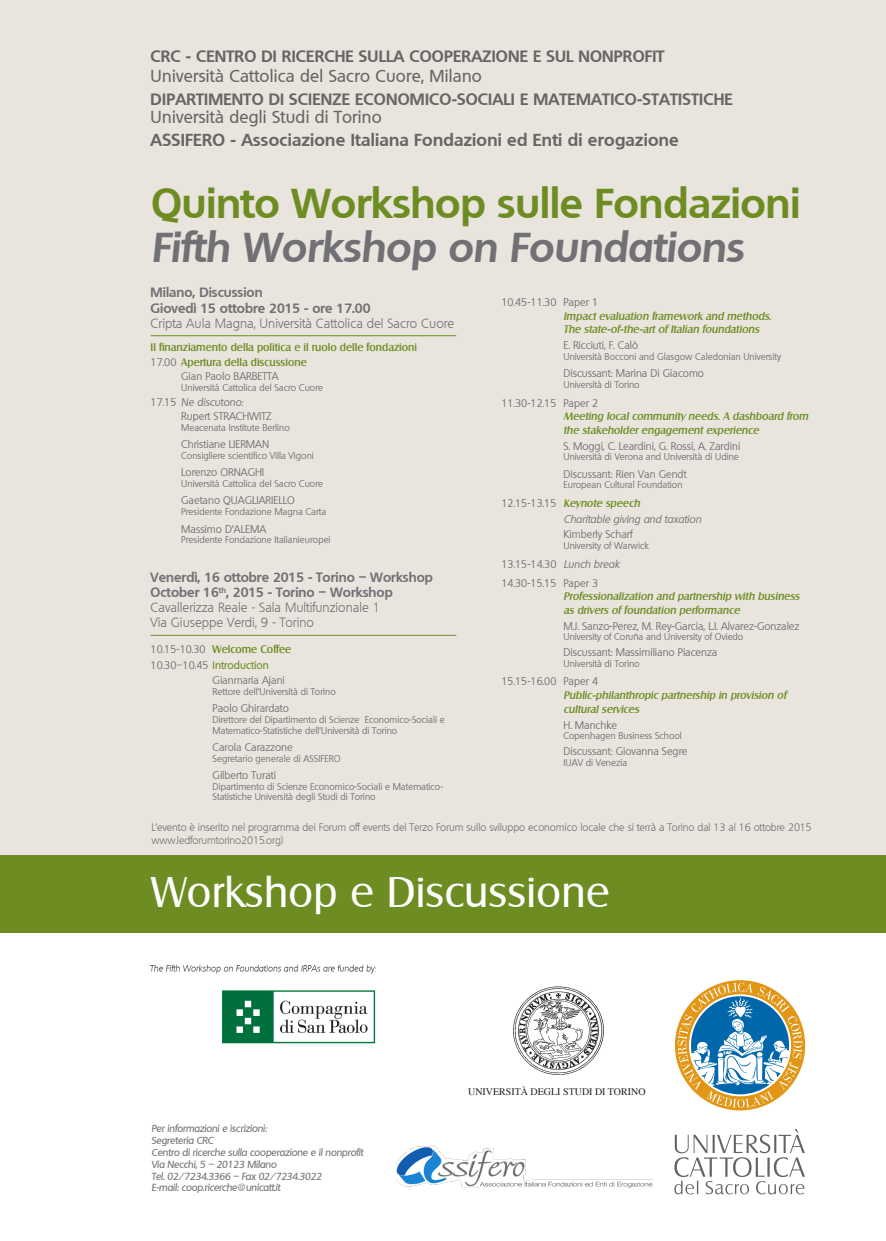
<style>
.page{position:relative;width:886px;height:1241px;background:#fff}
.page>*{position:absolute;margin:0;border:0;box-sizing:border-box;transform-origin:0 0}
.t1{font:41.69px "Salzburg";letter-spacing:.01em;color:#fff}
.t2{font:700 40.62px "Quebec";color:#6d8d23}
.t3{font:italic 700 40.62px "Quebec";color:#717074}
.t4{font:500 16.88px "Quebec";letter-spacing:.015em;color:#717074}
.t5{font:700 16.88px "Quebec";letter-spacing:.015em;color:#717074}
.t6{font:700 15.94px "Quebec";letter-spacing:.015em;color:#717074}
.t7{font:700 13.12px "Quebec";color:#717074}
.t8{font:300 13.12px "Quebec";color:#717074}
.t9{font:10.62px "Quebec";color:#717074}
.t10{font:italic 500 10.62px/13.8px "Salzburg";color:#6d8d23}
.t11{font:300 10.62px "Quebec";letter-spacing:-.01em;color:#717074}
.t12{font:500 10.62px "Salzburg";color:#6d8d23}
.t13{font:italic 10.62px "Quebec";color:#717074}
.t14{font:500 10.62px "Quebec";color:#6d8d23}
.t15{font:italic 500 10px "Quebec";letter-spacing:-.02em;color:#717074}
.t16{font:10px "Times";color:#231f20}
.t17{font:9.38px/10.6px "Quebec";color:#717074}
.s1{font-family:"Quebec";font-weight:400;color:#717074}
.s2{font-style:normal}
.s3{font-weight:400;color:#717074}
.s4{font-family:"Quebec";font-weight:400;font-style:normal;color:#717074}
.s5{font-style:italic}
</style>
<div class="page">
<div style="left:0;top:0;width:886px;height:863px;background:#e9e5de"></div>
<div style="left:0;top:855px;width:886px;height:77px;background:#6d8d23"></div>
<svg style="left:675px;top:980px;width:130px;height:130px"></svg>
<svg style="left:674px;top:1129px;width:131px;height:65px"></svg>
<hr style="left:151px;top:335px;width:305px;height:1px;background:#6d8d23">
<hr style="left:151px;top:635px;width:305px;height:1px;background:#6d8d23">
<img style="left:397px;top:1146px;width:255px;height:43px">
<img style="left:513px;top:985px;width:90px;height:88px">
<img style="left:150px;top:964px;width:226px;height:80px">
<h3 class="t6" style="left:151px;top:45px;width:515px">CRC - CENTRO DI RICERCHE SULLA COOPERAZIONE E SUL NONPROFIT</h3>
<h3 class="t4" style="left:151px;top:65px;width:333px">Università Cattolica del Sacro Cuore, Milano</h3>
<h3 class="t6" style="left:151px;top:88px;width:584px">DIPARTIMENTO DI SCIENZE ECONOMICO-SOCIALI E MATEMATICO-STATISTICHE</h3>
<h3 class="t4" style="left:151px;top:106px;width:233px">Università degli Studi di Torino</h3>
<h3 class="t5" style="left:151px;top:129px;width:530px">ASSIFERO - Associazione Italiana Fondazioni ed Enti di erogazione</h3>
<p class="t2" style="left:151px;top:177px;width:650px">Quinto Workshop sulle Fondazioni</p>
<p class="t3" style="left:151px;top:220px;width:594px">Fifth Workshop on Foundations</p>
<p class="t7" style="left:151px;top:283px;width:114px">Milano, Discussion</p>
<p class="t7" style="left:151px;top:300px;width:221px">Giovedì 15 ottobre 2015 - ore 17.00</p>
<p class="t8" style="left:151px;top:315px;width:305px">Cripta Aula Magna, Università Cattolica del Sacro Cuore</p>
<p class="t12" style="left:151px;top:340px;width:268px">Il finanziamento della politica e il ruolo delle fondazioni</p>
<p class="t12" style="left:151px;top:356px;width:158px"><span class="s1">17.00</span> Apertura della discussione</p>
<p class="t9" style="left:181px;top:369px;width:99px">Gian Paolo BARBETTA</p>
<p class="t17" style="left:181px;top:382px;width:143px">Università Cattolica del Sacro Cuore</p>
<p class="t13" style="left:151px;top:395px;width:94px"><span class="s2">17.15</span> Ne discutono:</p>
<p class="t9" style="left:181px;top:409px;width:92px">Rupert STRACHWITZ</p>
<p class="t17" style="left:181px;top:422px;width:110px">Meacenata Institute Berlino</p>
<p class="t9" style="left:181px;top:437px;width:89px">Christiane LIERMAN</p>
<p class="t17" style="left:181px;top:450px;width:134px">Consigliere scientifico Villa Vigoni</p>
<p class="t9" style="left:181px;top:465px;width:85px">Lorenzo ORNAGHI</p>
<p class="t17" style="left:181px;top:478px;width:143px">Università Cattolica del Sacro Cuore</p>
<p class="t9" style="left:181px;top:493px;width:115px">Gaetano QUAGLIARIELLO</p>
<p class="t17" style="left:181px;top:506px;width:147px">Presidente Fondazione Magna Carta</p>
<p class="t9" style="left:181px;top:522px;width:86px">Massimo D’ALEMA</p>
<p class="t17" style="left:181px;top:534px;width:151px">Presidente Fondazione Italianieuropei</p>
<p class="t7" style="left:151px;top:568px;width:284px">Venerdì, 16 ottobre 2015 - Torino – Workshop</p>
<p class="t7" style="left:151px;top:583px;width:244px">October 16<sup>th</sup>, 2015 - Torino – Workshop</p>
<p class="t8" style="left:151px;top:599px;width:231px">Cavallerizza Reale - Sala Multifunzionale 1</p>
<p class="t8" style="left:151px;top:614px;width:165px">Via Giuseppe Verdi, 9 - Torino</p>
<p class="t12" style="left:151px;top:642px;width:142px"><span class="s1">10.15-10.30</span> Welcome Coffee</p>
<p class="t14" style="left:151px;top:657px;width:120px"><span class="s3">10.30–10.45</span> Introduction</p>
<p class="t9" style="left:213px;top:673px;width:74px">Gianmaria Ajani</p>
<p class="t17" style="left:213px;top:686px;width:125px">Rettore dell’Università di Torino</p>
<p class="t9" style="left:213px;top:701px;width:78px">Paolo Ghirardato</p>
<p class="t17" style="left:213px;top:714px;width:234px">Direttore del Dipartimento di Scienze Economico-Sociali e<br>Matematico-Statistiche dell’Università di Torino</p>
<p class="t9" style="left:213px;top:740px;width:82px">Carola Carazzone</p>
<p class="t17" style="left:213px;top:752px;width:129px">Segretario generale di ASSIFERO</p>
<p class="t9" style="left:213px;top:768px;width:65px">Gilberto Turati</p>
<p class="t17" style="left:213px;top:781px;width:232px">Dipartimento di Scienze Economico-Sociali e Matematico-<br>Statistiche Università degli Studi di Torino</p>
<p class="t9" style="left:501px;top:295px;width:98px">10.45-11.30 Paper 1</p>
<p class="t10" style="left:563px;top:309px;width:209px">Impact evaluation framework and methods.</p>
<p class="t10" style="left:563px;top:322px;width:197px">The state-of-the-art of Italian foundations</p>
<p class="t9" style="left:563px;top:338px;width:76px">E. Ricciuti, F. Calò</p>
<p class="t17" style="left:563px;top:351px;width:219px">Università Bocconi and Glasgow Caledonian University</p>
<p class="t9" style="left:563px;top:366px;width:142px">Discussant: Marina Di Giacomo</p>
<p class="t17" style="left:563px;top:379px;width:78px">Università di Torino</p>
<p class="t9" style="left:501px;top:396px;width:98px">11.30-12.15 Paper 2</p>
<p class="t10" style="left:563px;top:409px;width:246px">Meeting local community needs. A dashboard from the stakeholder engagement experience</p>
<p class="t9" style="left:563px;top:439px;width:178px">S. Moggi, C. Leardini, G. Rossi, A. Zardini</p>
<p class="t17" style="left:563px;top:451px;width:177px">Università di Verona and Università di Udine</p>
<p class="t9" style="left:563px;top:467px;width:125px">Discussant: Rien Van Gendt</p>
<p class="t17" style="left:563px;top:479px;width:121px">European Cultural Foundation</p>
<p class="t10" style="left:501px;top:496px;width:140px"><span class="s4">12.15-13.15</span> Keynote speech</p>
<p class="t13" style="left:563px;top:512px;width:140px">Charitable giving and taxation</p>
<p class="t9" style="left:563px;top:527px;width:71px">Kimberly Scharf</p>
<p class="t17" style="left:563px;top:540px;width:87px">University of Warwick</p>
<p class="t9" style="left:501px;top:557px;width:119px">13.15-14.30 <span class="s5">Lunch break</span></p>
<p class="t9" style="left:501px;top:576px;width:98px">14.30-15.15 Paper 3</p>
<p class="t10" style="left:563px;top:589px;width:238px">Professionalization and partnership with business as drivers of foundation performance</p>
<p class="t9" style="left:563px;top:619px;width:237px">M.J. Sanzo-Perez, M. Rey-Garcia, L.I. Alvarez-Gonzalez</p>
<p class="t17" style="left:563px;top:631px;width:181px">University of Coruña and University of Oviedo</p>
<p class="t9" style="left:563px;top:645px;width:155px">Discussant: Massimiliano Piacenza</p>
<p class="t17" style="left:563px;top:658px;width:78px">Università di Torino</p>
<p class="t9" style="left:501px;top:674px;width:98px">15.15-16.00 Paper 4</p>
<p class="t10" style="left:563px;top:688px;width:224px">Public-philanthropic partnership in provision of cultural services</p>
<p class="t9" style="left:563px;top:717px;width:55px">H. Manchke</p>
<p class="t17" style="left:563px;top:730px;width:120px">Copenhagen Business School</p>
<p class="t9" style="left:563px;top:744px;width:126px">Discussant: Giovanna Segre</p>
<p class="t17" style="left:563px;top:756px;width:65px">IUAV di Venezia</p>
<p class="t11" style="left:151px;top:820px;width:662px">L’evento è inserito nel programma dei Forum off events del Terzo Forum sullo sviluppo economico locale che si terrà a Torino dal 13 al 16 ottobre 2015</p>
<p class="t11" style="left:151px;top:833px;width:134px">www.ledforumtorino2015.org)</p>
<p class="t1" style="left:151px;top:867px;width:460px">Workshop e Discussione</p>
<p class="t15" style="left:151px;top:1121px;width:117px">Per informazioni e iscrizioni:</p>
<p class="t15" style="left:151px;top:1133px;width:64px">Segreteria CRC</p>
<p class="t15" style="left:151px;top:1145px;width:213px">Centro di ricerche sulla cooperazione e il nonprofit</p>
<p class="t15" style="left:151px;top:1157px;width:127px">Via Necchi, 5 – 20123 Milano</p>
<p class="t15" style="left:151px;top:1169px;width:172px">Tel. 02/7234.3366 – Fax 02/7234.3022</p>
<p class="t15" style="left:151px;top:1181px;width:131px">E-mail: coop.ricerche@unicatt.it</p>
<p class="t16" style="left:468px;top:1081px;width:179px">UNIVERSITÀ DEGLI STUDI DI TORINO</p>
</div>
